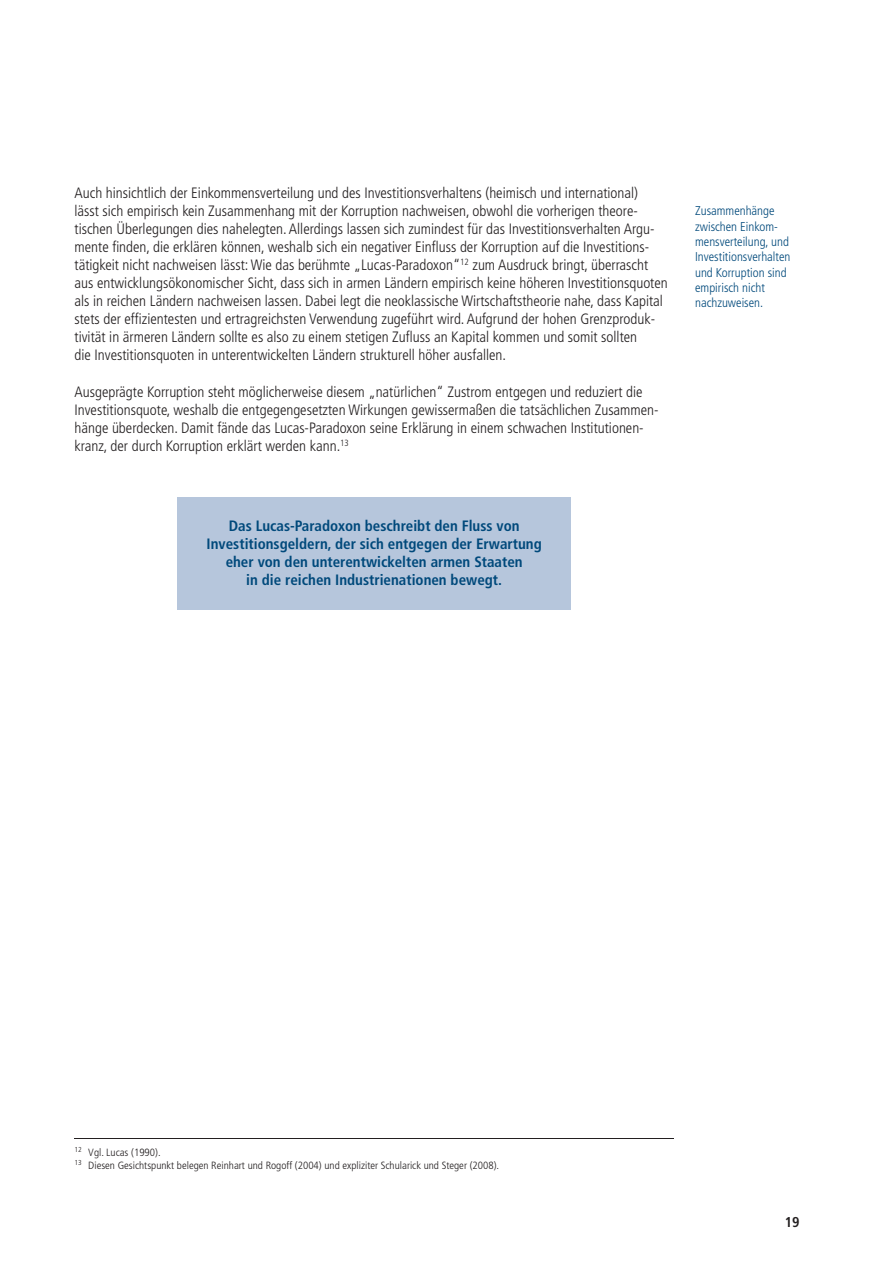
<style>
.page{position:relative;width:877px;height:1266px;background:#fff}
.page>*{position:absolute;margin:0;border:0;box-sizing:border-box;transform-origin:0 0}
.t1{font:300 condensed 15px/18px "Frutiger LT Std";color:#231f20}
.t2{font:700 condensed 15px/18px "Frutiger LT Std";color:#00497b;text-align:center}
.t3{font:700 condensed 14.25px "Frutiger LT Std";color:#231f20}
.t4{font:300 condensed 12.75px/15.3px "Frutiger LT Std";color:#00497b}
.t5{font:300 condensed 10.5px/13.5px "Frutiger LT Std";color:#231f20;scale:1.05 1}
</style>
<div class="page">
<hr style="left:74px;top:1137px;width:600px;height:1px;background:#231f20">
<div style="left:177px;top:497px;width:394px;height:113px;background:#b6c6dc"></div>
<p class="t1" style="left:74px;top:185px;width:594px">Auch hinsichtlich der Einkommensverteilung und des Investitionsverhaltens (heimisch und international)<br>lässt sich empirisch kein Zusammenhang mit der Korruption nachweisen, obwohl die vorherigen theore - tischen Überlegungen dies nahelegten. Allerdings lassen sich zumindest für das Investitionsverhalten Argu&shy;mente finden, die erklären können, weshalb sich ein negativer Einfluss der Korruption auf die Investi tions - tätigkeit nicht nachweisen lässt: Wie das berühmte „Lucas-Paradoxon“<sup>12</sup> zum Ausdruck bringt, überrascht aus entwicklungsökonomischer Sicht, dass sich in armen Ländern empirisch keine höheren Investitionsquoten als in reichen Ländern nachweisen lassen. Dabei legt die neoklassische Wirtschaftstheorie nahe, dass Kapital stets der effizientesten und ertragreichsten Verwendung zugeführt wird. Aufgrund der hohen Grenzproduk -<br>t ivität in ärmeren Ländern sollte es also zu einem stetigen Zufluss an Kapital kommen und somit sollten<br>die Investitionsquoten in unterentwickelten Ländern strukturell höher ausfallen.</p>
<p class="t1" style="left:74px;top:383px;width:585px">Ausgeprägte Korruption steht möglicherweise diesem „natürlichen“ Zustrom entgegen und reduziert die Investitionsquote, weshalb die entgegengesetzten Wirkungen gewissermaßen die tatsächlichen Zusammen&shy;hänge überdecken. Damit fände das Lucas-Paradoxon seine Erklärung in einem schwachen Institutionen - kranz, der durch Korruption erklärt werden kann.<sup>13</sup></p>
<p class="t2" style="left:206px;top:517px;width:336px">Das Lucas-Paradoxon beschreibt den Fluss von Investitionsgeldern, der sich entgegen der Erwartung eher von den unterentwickelten armen Staaten<br>in die reichen Industrienationen bewegt.</p>
<p class="t4" style="left:695px;top:204px;width:97px">Zusammenhänge zwischen Einkom&shy;mensverteilung, und<br>Investitionsverhalten und Korruption sind empirisch nicht nachzuweisen.</p>
<p class="t5" style="left:74px;top:1145px;width:406px"><sup>12</sup> Vgl. Lucas (1990).<br><sup>13</sup> Diesen Gesichtspunkt belegen Reinhart und Rogoff (2004) und expliziter Schularick und Steger (2008).</p>
<p class="t3" style="left:784px;top:1215px;width:16px">19</p>
</div>
